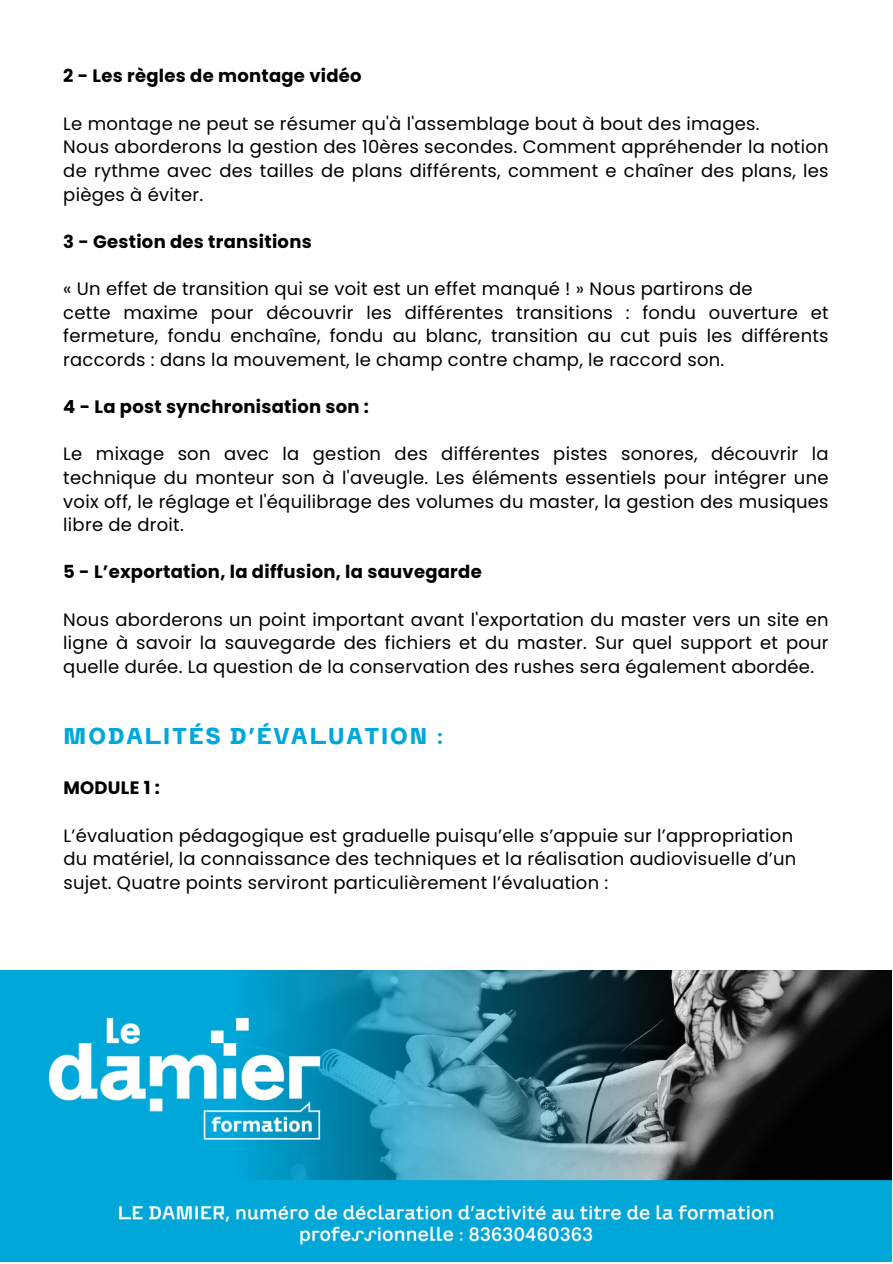
<style>
.page{position:relative;width:893px;height:1264px;background:#fff}
.page>*{position:absolute;margin:0;border:0;box-sizing:border-box;transform-origin:0 0}
.t1{font:700 22.5px "CA Saygon";letter-spacing:.075em;color:#00a8da}
.t2{font:18px/23.5px "Poppins";letter-spacing:.015em;color:#000}
.t3{font:700 18px "Poppins";letter-spacing:.015em;color:#000}
</style>
<div class="page">
<img style="left:0;top:970px;width:891px;height:291px">
<p class="t3" style="left:63px;top:66px;width:300px">2 - Les règles de montage vidéo</p>
<p class="t2" style="left:63px;top:112px;width:766px">Le montage ne peut se résumer qu'à l'assemblage bout à bout des images.<br>Nous aborderons la gestion des 10ères secondes. Comment appréhender la notion de rythme avec des tailles de plans différents, comment e chaîner des plans, les pièges à éviter.</p>
<p class="t3" style="left:63px;top:231px;width:250px">3 - Gestion des transitions</p>
<p class="t2" style="left:63px;top:277px;width:766px">« Un effet de transition qui se voit est un effet manqué ! » Nous partirons de<br>cette maxime pour découvrir les différentes transitions : fondu ouverture et fermeture, fondu enchaîne, fondu au blanc, transition au cut puis les différents raccords : dans la mouvement, le champ contre champ, le raccord son.</p>
<p class="t3" style="left:63px;top:396px;width:307px">4 - La post synchronisation son :</p>
<p class="t2" style="left:63px;top:442px;width:766px;text-align:justify">Le mixage son avec la gestion des différentes pistes sonores, découvrir la technique du monteur son à l'aveugle. Les éléments essentiels pour intégrer une voix off, le réglage et l'équilibrage des volumes du master, la gestion des musiques libre de droit.</p>
<p class="t3" style="left:63px;top:561px;width:420px">5 - L’exportation, la diffusion, la sauvegarde</p>
<p class="t2" style="left:63px;top:607px;width:766px;text-align:justify">Nous aborderons un point important avant l'exportation du master vers un site en ligne à savoir la sauvegarde des fichiers et du master. Sur quel support et pour quelle durée. La question de la conservation des rushes sera également abordée.</p>
<p class="t1" style="left:63px;top:716px;width:381px">MODALITÉS D’ÉVALUATION :</p>
<p class="t3" style="left:63px;top:777px;width:98px">MODULE 1 :</p>
<p class="t2" style="left:63px;top:823px;width:734px">L’évaluation pédagogique est graduelle puisqu’elle s’appuie sur l’appropriation du matériel, la connaissance des techniques et la réalisation audiovisuelle d’un sujet. Quatre points serviront particulièrement l’évaluation :</p>
</div>
